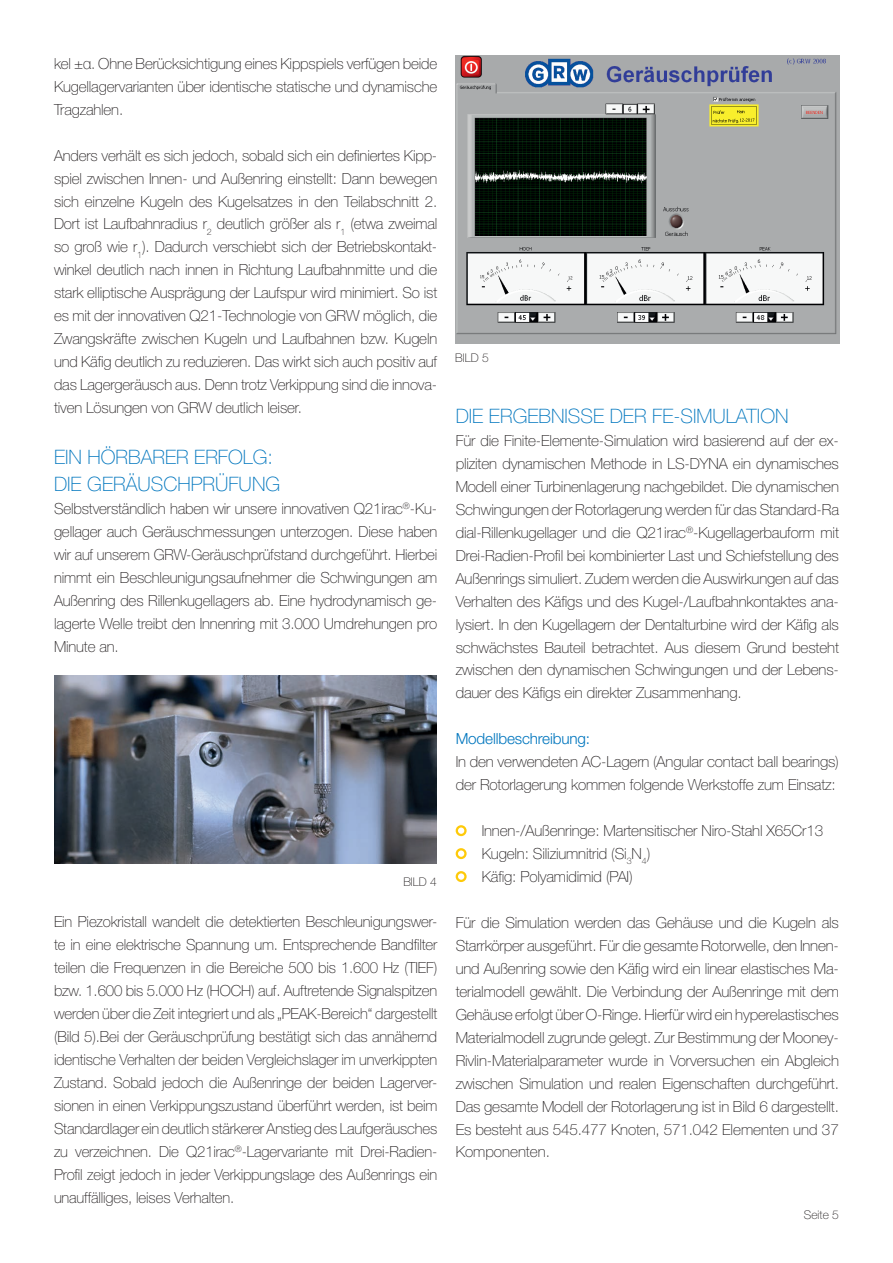
<style>
.page{position:relative;width:893px;height:1263px;background:#fff}
.page>*{position:absolute;margin:0;border:0;box-sizing:border-box;transform-origin:0 0}
.t1{font:100 19.95px/27.6px "Helvetica Neue LT Pro";color:#0076be}
.t2{font:100 15.3px/23px "Helvetica Neue LT Pro";letter-spacing:-.01em;color:#231f20;text-align:justify}
.t3{font:300 15.3px "Helvetica Neue LT Pro";letter-spacing:-.01em;color:#0076be}
.t4{font:100 12px "Helvetica Neue LT Pro";color:#231f20}
.s1{font-family:"Helvetica Neue"}
</style>
<div class="page">
<div style="left:456px;top:825px;width:11px;height:11px;border:2px solid #feca0a;border-radius:50%"></div>
<div style="left:456px;top:848px;width:11px;height:11px;border:2px solid #feca0a;border-radius:50%"></div>
<div style="left:456px;top:871px;width:11px;height:11px;border:2px solid #feca0a;border-radius:50%"></div>
<img style="left:54px;top:675px;width:383px;height:189px">
<img style="left:455px;top:56px;width:384px;height:287px">
<p class="t2" style="left:54px;top:52px;width:385px">kel ±<span class="s1">α</span>. Ohne Berücksichtigung eines Kippspiels verfügen beide Kugellagervarianten über identische statische und dynamische Tragzahlen.</p>
<p class="t2" style="left:54px;top:144px;width:385px">Anders verhält es sich jedoch, sobald sich ein definiertes Kipp&shy;spiel zwischen Innen- und Außenring einstellt: Dann bewegen sich einzelne Kugeln des Kugelsatzes in den Teilabschnitt 2.<br>Dort ist Laufbahnradius r<sub>2</sub> deutlich größer als r<sub>1</sub> (etwa zweimal so groß wie r<sub>1</sub>). Dadurch verschiebt sich der Betriebskontakt&shy;winkel deutlich nach innen in Richtung Laufbahnmitte und die stark elliptische Ausprägung der Laufspur wird minimiert. So ist es mit der innovativen Q21-Technologie von GRW möglich, die Zwangskräfte zwischen Kugeln und Laufbahnen bzw. Kugeln und Käfig deutlich zu reduzieren. Das wirkt sich auch positiv auf das Lagergeräusch aus. Denn trotz Verkippung sind die innova&shy;tiven Lösungen von GRW deutlich leiser.</p>
<h1 class="t1" style="left:54px;top:442px;width:228px">EIN HÖRBARER ERFOLG:<br>DIE GERÄUSCHPRÜFUNG</h1>
<p class="t2" style="left:54px;top:497px;width:385px">Selbstverständlich haben wir unsere innovativen Q21irac<sup>®</sup>-Ku&shy;gellager auch Geräuschmessungen unterzogen. Diese haben wir auf unserem GRW-Geräuschprüfstand durchgeführt. Hierbei nimmt ein Beschleunigungsaufnehmer die Schwingungen am Außenring des Rillenkugellagers ab. Eine hydrodynamisch ge&shy;lagerte Welle treibt den Innenring mit 3.000 Umdrehungen pro Minute an.</p>
<p class="t4" style="left:403px;top:875px;width:35px">BILD 4</p>
<p class="t2" style="left:54px;top:910px;width:385px">Ein Piezokristall wandelt die detektierten Beschleunigungswer&shy;te in eine elektrische Spannung um. Entsprechende Bandfilter teilen die Frequenzen in die Bereiche 500 bis 1.600 Hz (TIEF) bzw. 1.600 bis 5.000 Hz (HOCH) auf. Auftretende Signalspitzen werden über die Zeit integriert und als „PEAK-Bereich“ dargestellt (Bild 5).Bei der Geräuschprüfung bestätigt sich das annähernd identische Verhalten der beiden Vergleichslager im unverkippten Zustand. Sobald jedoch die Außenringe der beiden Lagerver&shy;sionen in einen Verkippungszustand überführt werden, ist beim Standardlager ein deutlich stärkerer Anstieg des Laufgeräusches zu verzeichnen. Die Q21irac<sup>®</sup>-Lagervariante mit Drei-Radien-Profil zeigt jedoch in jeder Verkippungslage des Außenrings ein unauffälliges, leises Verhalten.</p>
<p class="t4" style="left:455px;top:350px;width:35px">BILD 5</p>
<h1 class="t1" style="left:456px;top:402px;width:334px">DIE ERGEBNISSE DER FE-SIMULATION</h1>
<p class="t2" style="left:456px;top:429px;width:385px">Für die Finite-Elemente-Simulation wird basierend auf der ex&shy;pliziten dynamischen Methode in LS-DYNA ein dynamisches Modell einer Turbinenlagerung nachgebildet. Die dynamischen Schwingungen der Rotorlagerung werden für das Standard-Ra dial-Rillenkugellager und die Q21irac<sup>®</sup>-Kugellagerbauform mit Drei-Radien-Profil bei kombinierter Last und Schiefstellung des Außenrings simuliert. Zudem werden die Auswirkungen auf das Verhalten des Käfigs und des Kugel-/Laufbahnkontaktes ana&shy;lysiert. In den Kugellagern der Dentalturbine wird der Käfig als schwächstes Bauteil betrachtet. Aus diesem Grund besteht zwischen den dynamischen Schwingungen und der Lebens&shy;dauer des Käfigs ein direkter Zusammenhang.</p>
<p class="t3" style="left:456px;top:729px;width:136px">Modellbeschreibung:</p>
<p class="t2" style="left:456px;top:750px;width:385px">In den verwendeten AC-Lagern (Angular contact ball bearings) der Rotorlagerung kommen folgende Werkstoffe zum Einsatz:</p>
<p class="t2" style="left:482px;top:819px;width:343px;text-align:left">Innen-/Außenringe: Martensitischer Niro-Stahl X65Cr13<br>Kugeln: Siliziumnitrid (Si<sub>3</sub>N<sub>4</sub>)<br>Käfig: Polyamidimid (PAI)</p>
<p class="t2" style="left:456px;top:911px;width:385px">Für die Simulation werden das Gehäuse und die Kugeln als Starrkörper ausgeführt. Für die gesamte Rotorwelle, den Innen&shy;und Außenring sowie den Käfig wird ein linear elastisches Ma&shy;terialmodell gewählt. Die Verbindung der Außenringe mit dem Gehäuse erfolgt über O-Ringe. Hierfür wird ein hyperelastisches Materialmodell zugrunde gelegt. Zur Bestimmung der Mooney-Rivlin-Materialparameter wurde in Vorversuchen ein Abgleich zwischen Simulation und realen Eigenschaften durchgeführt.<br>Das gesamte Modell der Rotorlagerung ist in Bild 6 dargestellt.<br>Es besteht aus 545.477 Knoten, 571.042 Elementen und 37<br>Komponenten.</p>
<p class="t4" style="left:804px;top:1208px;width:37px">Seite 5</p>
</div>
